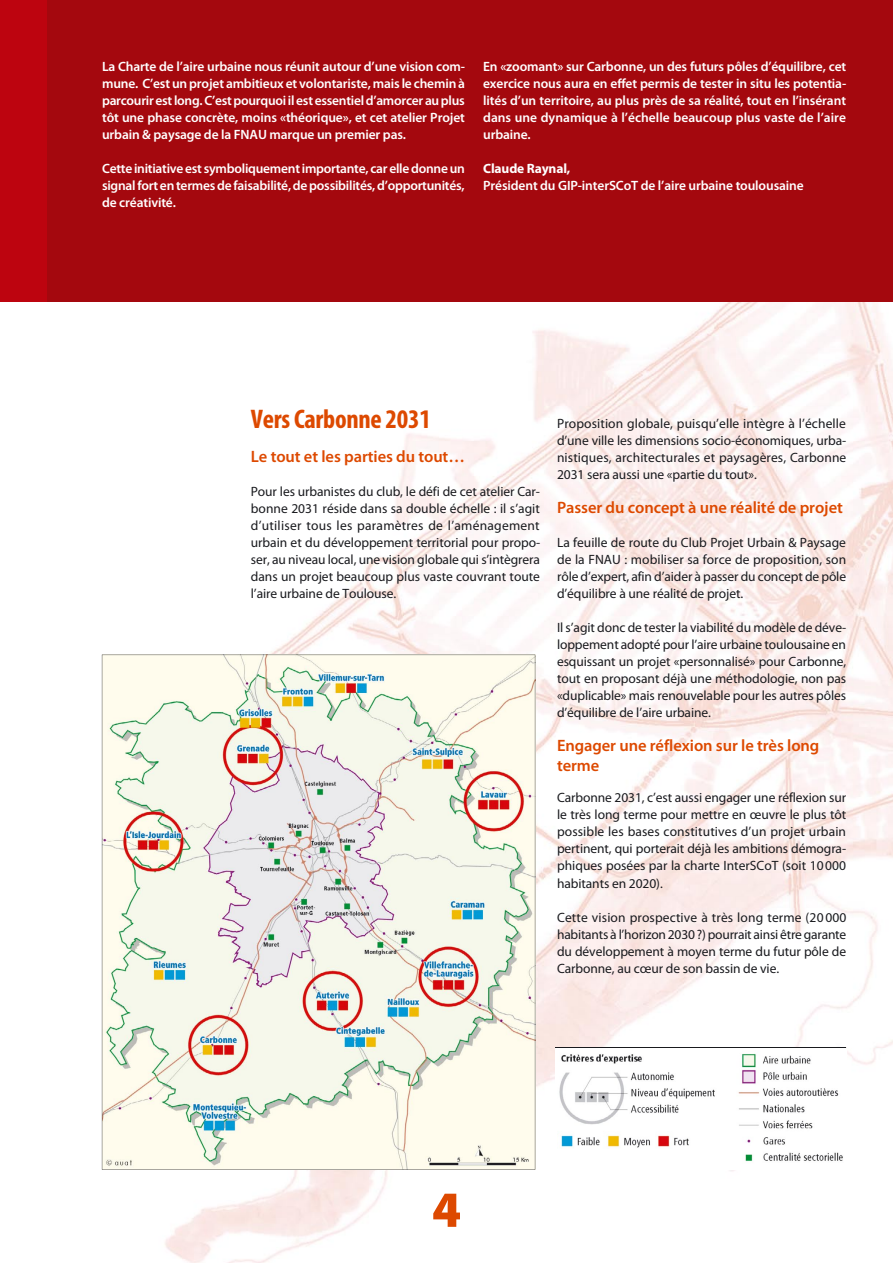
<style>
.page{position:relative;width:893px;height:1263px;background:#fff}
.page>*{position:absolute;margin:0;border:0;box-sizing:border-box;transform-origin:0 0}
.t1{font:900 51px "Myriad Pro";color:#dd4900}
.t2{font:700 condensed 27px "Myriad Pro";letter-spacing:-.01em;color:#dd4900}
.t3{font:600 16.5px/19.8px "Myriad Pro";letter-spacing:-.005em;color:#dd4900}
.t4{font:13.5px/17px "Myriad Pro";letter-spacing:-.005em;color:#191a1e;text-align:justify}
.t5{font:600 13.5px/17px "Myriad Pro";letter-spacing:-.01em;color:#fff;text-align:justify}
.t6{font:700 13.5px "Myriad Pro";letter-spacing:-.01em;color:#fff}
</style>
<div class="page">
<img style="left:101px;top:302px;width:635px;height:746px">
<img style="left:736px;top:302px;width:157px;height:746px">
<img style="left:101px;top:1048px;width:454px;height:215px">
<div style="left:0;top:0;width:893px;height:302px;background:#a4080e"></div>
<div style="left:0;top:0;width:47px;height:302px;background:#bd040f"></div>
<svg style="left:102px;top:655px;width:433px;height:514px;background:#ebe9dd"></svg>
<img style="left:559px;top:1053px;width:284px;height:109px">
<img style="left:556px;top:1047px;width:290px;height:1px">
<p class="t5" style="left:102px;top:58px;width:365px">La Charte de l’aire urbaine nous réunit autour d’une vision com&shy;mune. C’est un projet ambitieux et volontariste, mais le chemin à parcourir est long. C’est pourquoi il est essentiel d’amorcer au plus tôt une phase concrète, moins «théorique», et cet atelier Projet urbain &amp; paysage de la FNAU marque un premier pas.</p>
<p class="t5" style="left:102px;top:160px;width:364px">Cette initiative est symboliquement importante, car elle donne un signal fort en termes de faisabilité, de possibilités, d’opportunités, de créativité.</p>
<p class="t5" style="left:483px;top:58px;width:365px">En «zoomant» sur Carbonne, un des futurs pôles d’équilibre, cet exercice nous aura en effet permis de tester in situ les potentia&shy;lités d’un territoire, au plus près de sa réalité, tout en l’insérant dans une dynamique à l’échelle beaucoup plus vaste de l’aire urbaine.</p>
<p class="t6" style="left:483px;top:161px;width:89px">Claude Raynal,</p>
<p class="t5" style="left:483px;top:177px;width:322px">Président du GIP-interSCoT de l’aire urbaine toulousaine</p>
<h2 class="t2" style="left:251px;top:405px;width:181px">Vers Carbonne 2031</h2>
<p class="t3" style="left:251px;top:447px;width:215px">Le tout et les parties du tout…</p>
<p class="t4" style="left:251px;top:483px;width:291px">Pour les urbanistes du club, le défi de cet atelier Car&shy;bonne 2031 réside dans sa double échelle : il s’agit d’utiliser tous les paramètres de l’aménagement urbain et du développement territorial pour propo&shy;ser, au niveau local, une vision globale qui s’intègrera dans un projet beaucoup plus vaste couvrant toute l’aire urbaine de Toulouse.</p>
<p class="t4" style="left:557px;top:415px;width:291px">Proposition globale, puisqu’elle intègre à l’échelle d’une ville les dimensions socio-économiques, urba&shy;nistiques, architecturales et paysagères, Carbonne 2031 sera aussi une «partie du tout».</p>
<p class="t3" style="left:557px;top:498px;width:287px">Passer du concept à une réalité de projet</p>
<p class="t4" style="left:557px;top:534px;width:291px">La feuille de route du Club Projet Urbain &amp; Paysage de la FNAU : mobiliser sa force de proposition, son rôle d’expert, afin d’aider à passer du concept de pôle d’équilibre à une réalité de projet.</p>
<p class="t4" style="left:557px;top:620px;width:291px">Il s’agit donc de tester la viabilité du modèle de déve&shy;loppement adopté pour l’aire urbaine toulousaine en esquissant un projet «personnalisé» pour Carbonne, tout en proposant déjà une méthodologie, non pas «duplicable» mais renouvelable pour les autres pôles d’équilibre de l’aire urbaine.</p>
<p class="t3" style="left:557px;top:736px;width:264px">Engager une réflexion sur le très long terme</p>
<p class="t4" style="left:557px;top:790px;width:291px">Carbonne 2031, c’est aussi engager une réflexion sur le très long terme pour mettre en œuvre le plus tôt possible les bases constitutives d’un projet urbain pertinent, qui porterait déjà les ambitions démogra&shy;phiques posées par la charte InterSCoT (soit 10 000 habitants en 2020).</p>
<p class="t4" style="left:557px;top:909px;width:291px">Cette vision prospective à très long terme (20 000 habitants à l’horizon 2030 ?) pourrait ainsi être garante du développement à moyen terme du futur pôle de Carbonne, au cœur de son bassin de vie.</p>
<h1 class="t1" style="left:432px;top:1181px;width:31px">4</h1>
</div>
